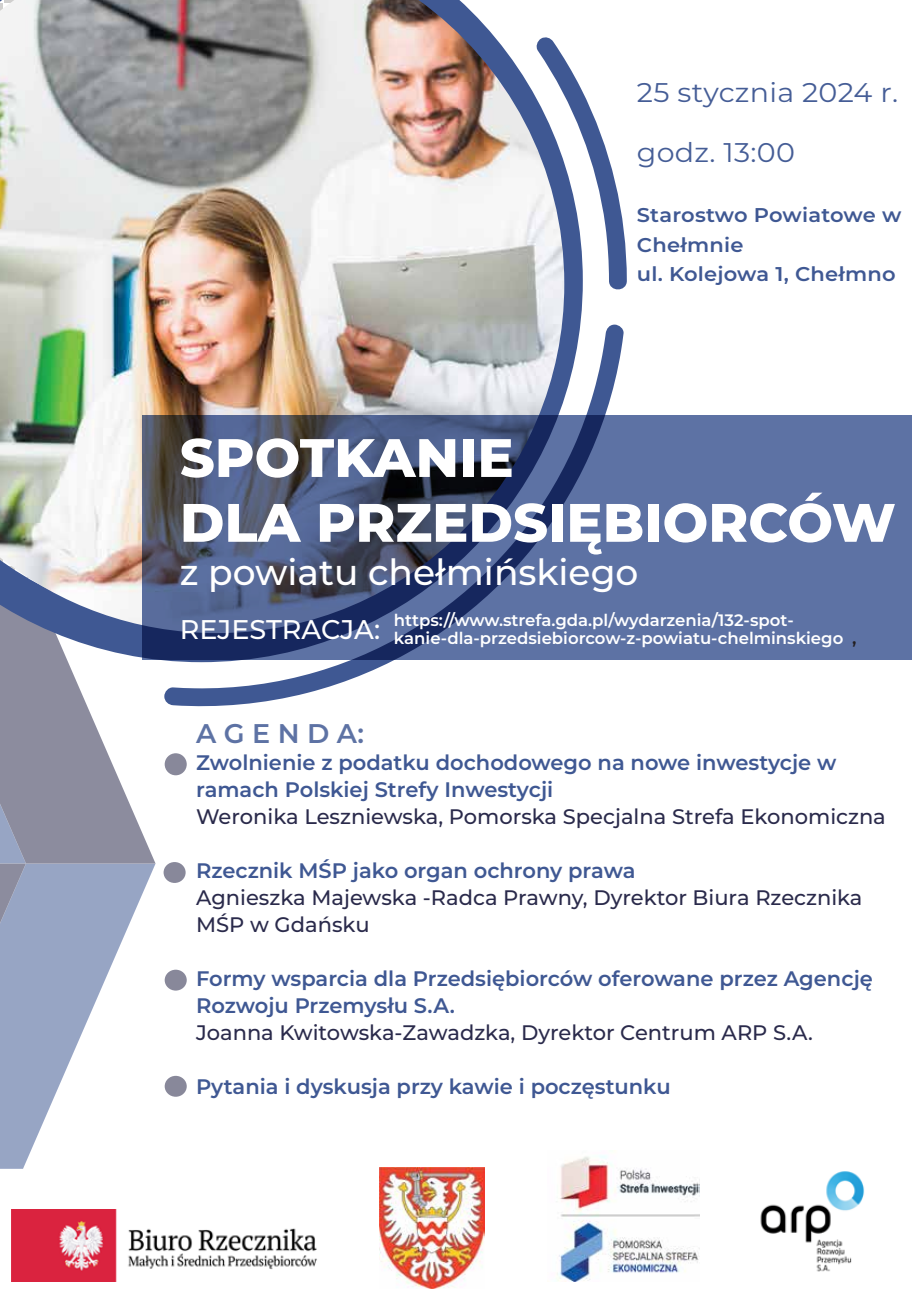
<style>
.page{position:relative;width:912px;height:1300px;background:#fff}
.page>*{position:absolute;margin:0;border:0;box-sizing:border-box;transform-origin:0 0}
.t1{font:800 54px/64.8px "Montserrat";color:#fff}
.t2{font:500 36px "Montserrat";color:#fff}
.t3{font:27px "Montserrat";letter-spacing:.01em;color:rgb(63 88 147/.97);scale:1.06 1}
.t4{font:500 27px "Montserrat";color:#fff}
.t5{font:600 27px "Montserrat";color:rgb(63 88 147/.84)}
.t6{font:600 21px/27px "Montserrat";color:#3f5893}
.t7{font:500 21px/27px "Montserrat";color:#2a2a4b}
.t8{font:600 19.95px/29.8px "Montserrat";letter-spacing:.01em;color:#3f5893;scale:1.06 1}
.t9{font:600 16.5px/18px "Montserrat";color:#fff}
.s1{font-size:18px;color:#231f20}
</style>
<div class="page">
<svg style="left:582px;top:91px;width:44px;height:201px"></svg>
<svg style="left:164px;top:324px;width:460px;height:383px"></svg>
<svg style="left:0;top:662px;width:155px;height:506px"></svg>
<svg style="left:0;top:58px;width:582px;height:604px"></svg>
<img style="left:0;top:0;width:564px;height:633px">
<svg style="left:142px;top:415px;width:769px;height:244px;background:#4f608b"></svg>
<img style="left:760px;top:1171px;width:105px;height:101px">
<img style="left:12px;top:1209px;width:305px;height:71px">
<img style="left:557px;top:1155px;width:142px;height:125px">
<div style="left:165px;top:753px;width:22px;height:22px;background:#88889a;border-radius:50%"></div>
<svg style="left:163px;top:861px;width:22px;height:21px"></svg>
<div style="left:165px;top:969px;width:22px;height:21px;background:#88889a;border-radius:50%"></div>
<svg style="left:165px;top:1075px;width:22px;height:21px"></svg>
<img style="left:379px;top:1167px;width:105px;height:121px">
<p class="t3" style="left:636px;top:74px;width:248px">25 stycznia 2024 r.</p>
<p class="t3" style="left:636px;top:134px;width:151px">godz. 13:00</p>
<p class="t8" style="left:636px;top:199px;width:251px">Starostwo Powiatowe w<br>Chełmnie<br>ul. Kolejowa 1, Chełmno</p>
<h1 class="t1" style="left:180px;top:422px;width:717px">SPOTKANIE<br>DLA PRZEDSIĘBIORCÓW</h1>
<h2 class="t2" style="left:180px;top:547px;width:460px">z powiatu chełmińskiego</h2>
<p class="t4" style="left:180px;top:610px;width:202px">REJESTRACJA:</p>
<p class="t9" style="left:394px;top:610px;width:464px">https://www.strefa.gda.pl/wydarzenia/132-spot&shy;kanie-dla-przedsiebiorcow-z-powiatu-chelminskiego <span class="s1">,</span></p>
<p class="t5" style="left:196px;top:714px;width:169px">A G E N D A:</p>
<p class="t6" style="left:196px;top:748px;width:641px">Zwolnienie z podatku dochodowego na nowe inwestycje w ramach Polskiej Strefy Inwestycji</p>
<p class="t7" style="left:196px;top:802px;width:691px">Weronika Leszniewska, Pomorska Specjalna Strefa Ekonomiczna</p>
<p class="t6" style="left:196px;top:856px;width:441px">Rzecznik MŚP jako organ ochrony prawa</p>
<p class="t7" style="left:196px;top:883px;width:667px">Agnieszka Majewska -Radca Prawny, Dyrektor Biura Rzecznika<br>MŚP w Gdańsku</p>
<p class="t6" style="left:196px;top:964px;width:678px">Formy wsparcia dla Przedsiębiorców oferowane przez Agencję<br>Rozwoju Przemysłu S.A.</p>
<p class="t7" style="left:196px;top:1018px;width:618px">Joanna Kwitowska-Zawadzka, Dyrektor Centrum ARP S.A.</p>
<p class="t6" style="left:196px;top:1072px;width:476px">Pytania i dyskusja przy kawie i poczęstunku</p>
</div>
